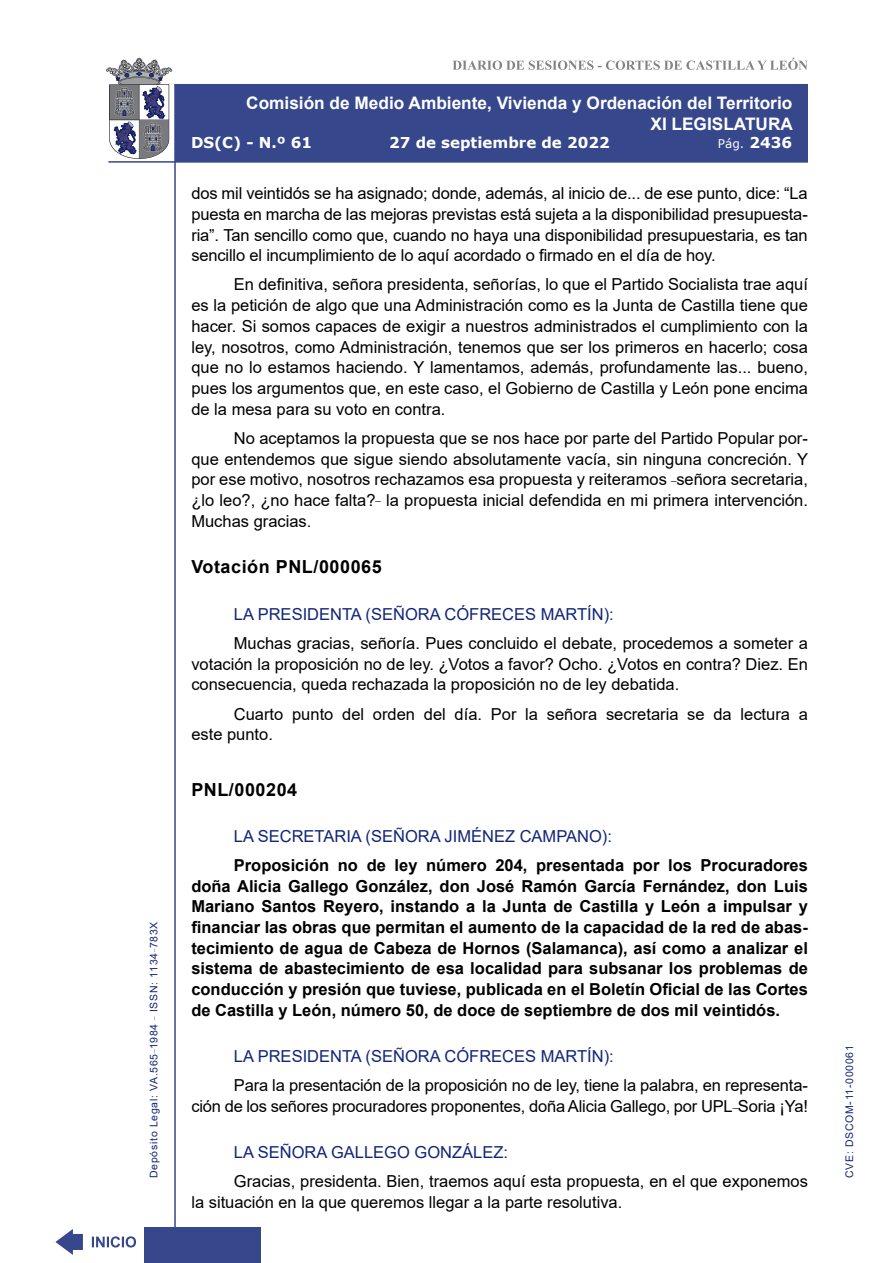
<style>
.page{position:relative;width:893px;height:1263px;background:#fff}
.page>*{position:absolute;margin:0;border:0;box-sizing:border-box;transform-origin:0 0}
.MarcadorSegundoNivel{font:700 18px "Arial";letter-spacing:.03em;color:#000}
.MarcadorPrimerNivel{font:700 18px "Arial";letter-spacing:.03em;color:#000}
.t1{font:700 17.25px/20.7px "Arial";color:#fff;text-align:right}
.t2{font:16.5px/20.7px "Arial";color:#000;text-align:justify}
.t3{font:700 16.5px/20.7px "Arial";color:#000;text-align:justify}
.Orador{font:16.5px "Arial";color:#122678}
.t4{font:700 15px "Verdana";color:#fff}
.t5{font:12px "Verdana";color:#fff}
.t6{font:10.5px "Arial";letter-spacing:.065em;color:#122678}
.s1{font-weight:700;font-size:15px}
</style>
<div class="page">
<svg style="left:452px;top:58px;width:356px;height:12px"></svg>
<hr style="left:174px;top:84px;width:2px;height:1179px;background:#36478c">
<div style="left:144px;top:1227px;width:117px;height:36px;background:#36478c"></div>
<div style="left:175px;top:84px;width:633px;height:78px;background:#36478c"></div>
<hr style="left:108px;top:161px;width:700px;height:2px;background:#36478c">
<svg style="left:92px;top:1236px;width:44px;height:11px"></svg>
<svg style="left:55px;top:1229px;width:28px;height:26px"></svg>
<svg style="left:106px;top:58px;width:66px;height:101px"></svg>
<p class="t6" style="left:146px;top:1178px;width:258px;rotate:-90deg">Depósito Legal: VA.565<sup>_</sup>1984 <sup>_</sup> ISSN: 1134<sup>_</sup>783X</p>
<p class="t1" style="left:246px;top:93px;width:548px">Comisión de Medio Ambiente, Vivienda y Ordenación del Territorio<br>XI LEGISLATURA</p>
<p class="t4" style="left:191px;top:132px;width:123px">DS(C) - N.º 61</p>
<p class="t4" style="left:389px;top:132px;width:222px">27 de septiembre de 2022</p>
<p class="t5" style="left:718px;top:135px;width:76px">Pág. <span class="s1">2436</span></p>
<p class="t2" style="left:191px;top:183px;width:618px">dos mil veintidós se ha asignado; donde, además, al inicio de... de ese punto, dice: “La puesta en marcha de las mejoras previstas está sujeta a la disponibilidad presupuesta&shy;ria”. Tan sencillo como que, cuando no haya una disponibilidad presupuestaria, es tan sencillo el incumplimiento de lo aquí acordado o firmado en el día de hoy.</p>
<p class="t2" style="left:191px;top:274px;width:618px;text-indent:43px">En definitiva, señora presidenta, señorías, lo que el Partido Socialista trae aquí es la petición de algo que una Administración como es la Junta de Castilla tiene que hacer. Si somos capaces de exigir a nuestros administrados el cumplimiento con la ley, nosotros, como Administración, tenemos que ser los primeros en hacerlo; cosa que no lo estamos haciendo. Y lamentamos, además, profundamente las... bueno, pues los argumentos que, en este caso, el Gobierno de Castilla y León pone encima de la mesa para su voto en contra.</p>
<p class="t2" style="left:191px;top:428px;width:618px;text-indent:43px">No aceptamos la propuesta que se nos hace por parte del Partido Popular por&shy;que entendemos que sigue siendo absolutamente vacía, sin ninguna concreción. Y por ese motivo, nosotros rechazamos esa propuesta y reiteramos <sup>_</sup>señora secretaria, ¿lo leo?, ¿no hace falta?<sup>_</sup> la propuesta inicial defendida en mi primera intervención.<br>Muchas gracias.</p>
<p class="MarcadorSegundoNivel" style="left:191px;top:554px;width:192px">Votación PNL/000065</p>
<p class="Orador" style="left:234px;top:602px;width:381px">LA PRESIDENTA (SEÑORA CÓFRECES MARTÍN):</p>
<p class="t2" style="left:191px;top:633px;width:618px;text-indent:43px">Muchas gracias, señoría. Pues concluido el debate, procedemos a someter a votación la proposición no de ley. ¿Votos a favor? Ocho. ¿Votos en contra? Diez. En consecuencia, queda rechazada la proposición no de ley debatida.</p>
<p class="t2" style="left:191px;top:703px;width:618px;text-indent:43px">Cuarto punto del orden del día. Por la señora secretaria se da lectura a este punto.</p>
<p class="MarcadorPrimerNivel" style="left:191px;top:776px;width:107px">PNL/000204</p>
<p class="Orador" style="left:234px;top:825px;width:380px">LA SECRETARIA (SEÑORA JIMÉNEZ CAMPANO):</p>
<p class="t3" style="left:191px;top:855px;width:618px;text-indent:43px">Proposición no de ley número 204, presentada por los Procuradores doña Alicia Gallego González, don José Ramón García Fernández, don Luis Mariano Santos Reyero, instando a la Junta de Castilla y León a impulsar y financiar las obras que permitan el aumento de la capacidad de la red de abas&shy;tecimiento de agua de Cabeza de Hornos (Salamanca), así como a analizar el sistema de abastecimiento de esa localidad para subsanar los problemas de conducción y presión que tuviese, publicada en el Boletín Oficial de las Cortes de Castilla y León, número 50, de doce de septiembre de dos mil veintidós.</p>
<p class="Orador" style="left:234px;top:1045px;width:381px">LA PRESIDENTA (SEÑORA CÓFRECES MARTÍN):</p>
<p class="t2" style="left:191px;top:1075px;width:618px;text-align:right">Para la presentación de la proposición no de ley, tiene la palabra, en representa-<br>ción de los señores procuradores proponentes, doña Alicia Gallego, por UPL<sup>_</sup>Soria ¡Ya!</p>
<p class="Orador" style="left:234px;top:1141px;width:276px">LA SEÑORA GALLEGO GONZÁLEZ:</p>
<p class="t2" style="left:191px;top:1171px;width:618px;text-indent:43px">Gracias, presidenta. Bien, traemos aquí esta propuesta, en el que exponemos la situación en la que queremos llegar a la parte resolutiva.</p>
<p class="t6" style="left:842px;top:1178px;width:134px;rotate:-90deg">CVE: DSCOM-11-000061</p>
</div>
